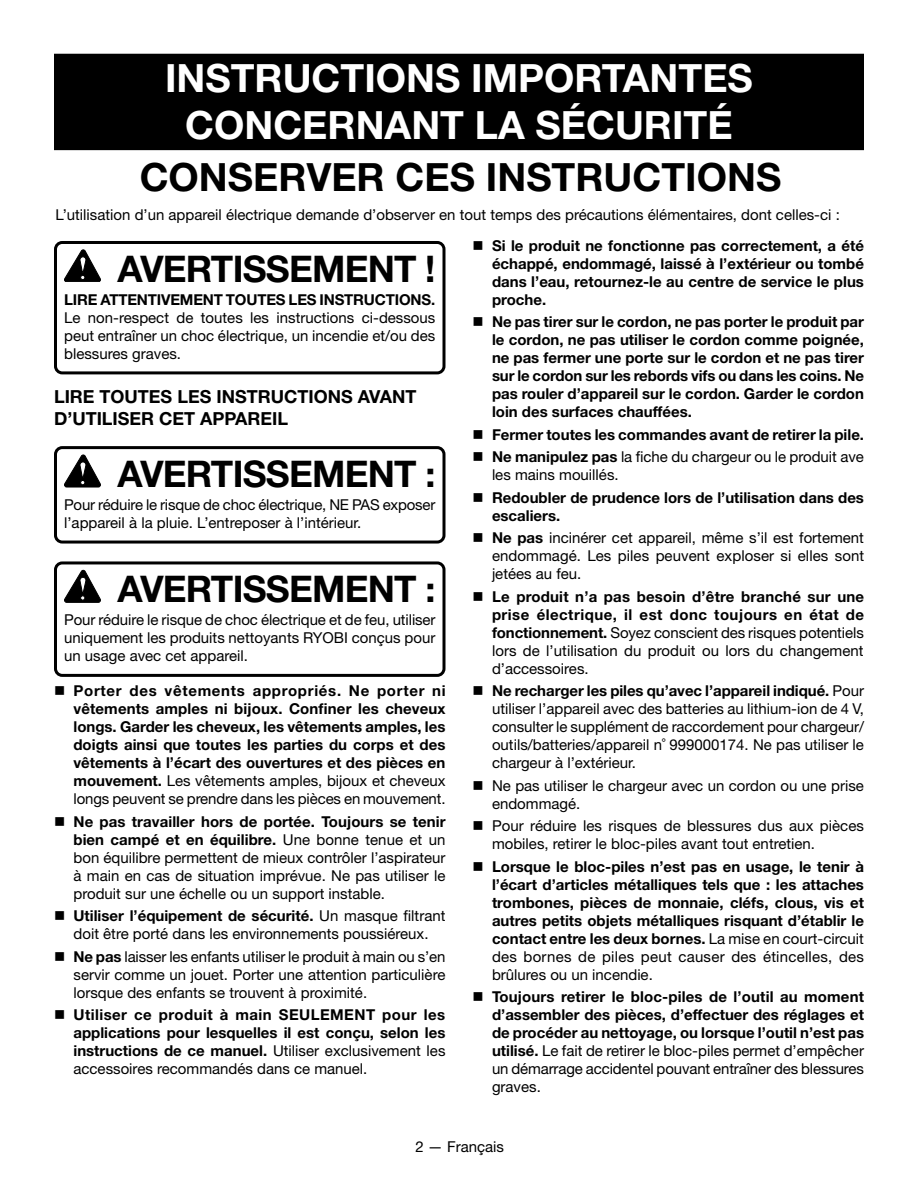
<style>
.page{position:relative;width:918px;height:1188px;background:#fff}
.page>*{position:absolute;margin:0;border:0;box-sizing:border-box;transform-origin:0 0}
.HEADING{font:700 39px/46.8px "Helvetica Neue LT Std";color:#fff;text-align:center}
.Heading_2{font:700 39px "Helvetica Neue LT Std";color:#000}
.Warning_for_BLOWER{font:700 36.75px "Helvetica Neue LT Std";letter-spacing:-.02em;color:#000}
.Heading_2-2{font:700 18px/21.6px "Helvetica Neue LT Std";color:#000}
.t1{font:700 15px/18px "Helvetica Neue LT Std";color:#000;text-align:justify}
.Warning_text_for_BLOWER{font:15px/18px "Helvetica Neue LT Std";color:#000;text-align:justify}
.Body_text{font:15px "Helvetica Neue LT Std";color:#000}
.s1{font-weight:700}
.s2{font-weight:400}
.s3{font-size:36px}
</style>
<div class="page">
<div style="left:54px;top:241px;width:392px;height:133px;border:3px solid #000;border-radius:7px"></div>
<div style="left:54px;top:446px;width:392px;height:98px;border:3px solid #000;border-radius:7px"></div>
<div style="left:54px;top:561px;width:392px;height:116px;border:3px solid #000;border-radius:7px"></div>
<svg style="left:64px;top:250px;width:37px;height:32px"></svg>
<svg style="left:64px;top:455px;width:37px;height:32px"></svg>
<svg style="left:64px;top:570px;width:37px;height:32px"></svg>
<div style="left:55px;top:54px;width:808px;height:95px;background:#000"></div>
<div style="left:54px;top:54px;width:810px;height:96px;border:2px solid #000"></div>
<p class="HEADING" style="left:165px;top:54px;width:589px">INSTRUCTIONS IMPORTANTES<br>CONCERNANT LA SÉCURITÉ</p>
<p class="Heading_2" style="left:140px;top:153px;width:643px">CONSERVER CES INSTRUCTIONS</p>
<p class="Body_text" style="left:56px;top:205px;width:786px">L’utilisation d’un appareil électrique demande d’observer en tout temps des précautions élémentaires, dont celles-ci :</p>
<p class="t1" style="left:492px;top:236px;width:374px">Si le produit ne fonctionne pas correctement, a été échappé, endommagé, laissé à l’extérieur ou tombé dans l’eau, retournez-le au centre de service le plus proche.</p>
<p class="t1" style="left:492px;top:313px;width:374px">Ne pas tirer sur le cordon, ne pas porter le produit par le cordon, ne pas utiliser le cordon comme poignée, ne pas fermer une porte sur le cordon et ne pas tirer sur le cordon sur les rebords vifs ou dans les coins. Ne pas rouler d’appareil sur le cordon. Garder le cordon loin des surfaces chauffées.</p>
<p class="t1" style="left:492px;top:425px;width:374px">Fermer toutes les commandes avant de retirer la pile.</p>
<p class="Warning_text_for_BLOWER" style="left:492px;top:448px;width:374px"><span class="s1">Ne manipulez pas</span> la fiche du chargeur ou le produit ave les mains mouillés.</p>
<p class="t1" style="left:492px;top:488px;width:373px">Redoubler de prudence lors de l’utilisation dans des escaliers.</p>
<p class="Warning_text_for_BLOWER" style="left:492px;top:529px;width:374px"><span class="s1">Ne pas</span> incinérer cet appareil, même s’il est fortement endommagé. Les piles peuvent exploser si elles sont jetées au feu.</p>
<p class="t1" style="left:492px;top:587px;width:374px">Le produit n’a pas besoin d’être branché sur une prise électrique, il est donc toujours en état de fonctionnement. <span class="s2">Soyez conscient des risques potentiels lors de l’utilisation du produit ou lors du changement d’accessoires.</span></p>
<p class="Warning_text_for_BLOWER" style="left:492px;top:682px;width:374px"><span class="s1">Ne recharger les piles qu’avec l’appareil indiqué.</span> Pour utiliser l’appareil avec des batteries au lithium-ion de 4 V, consulter le supplément de raccordement pour chargeur/ outils/batteries/appareil n˚ 999000174. Ne pas utiliser le chargeur à l’extérieur.</p>
<p class="Warning_text_for_BLOWER" style="left:492px;top:776px;width:373px">Ne pas utiliser le chargeur avec un cordon ou une prise endommagé.</p>
<p class="Warning_text_for_BLOWER" style="left:492px;top:817px;width:374px">Pour réduire les risques de blessures dus aux pièces mobiles, retirer le bloc-piles avant tout entretien.</p>
<p class="t1" style="left:492px;top:857px;width:374px">Lorsque le bloc-piles n’est pas en usage, le tenir à l’écart d’articles métalliques tels que : les attaches trombones, pièces de monnaie, cléfs, clous, vis et autres petits objets métalliques risquant d’établir le contact entre les deux bornes. <span class="s2">La mise en court-circuit des bornes de piles peut causer des étincelles, des brûlures ou un incendie.</span></p>
<p class="t1" style="left:492px;top:988px;width:374px">Toujours retirer le bloc-piles de l’outil au moment d’assembler des pièces, d’effectuer des réglages et de procéder au nettoyage, ou lorsque l’outil n’est pas utilisé. <span class="s2">Le fait de retirer le bloc-piles permet d’empêcher un démarrage accidentel pouvant entraîner des blessures graves.</span></p>
<p class="Warning_for_BLOWER" style="left:118px;top:246px;width:319px">AVERTISSEMENT !</p>
<p class="Warning_text_for_BLOWER" style="left:64px;top:290px;width:373px"><span class="s1">LIRE ATTENTIVEMENT TOUTES LES INSTRUCTIONS.<br></span>Le non-respect de toutes les instructions ci-dessous peut entraîner un choc électrique, un incendie et/ou des blessures graves.</p>
<p class="Heading_2-2" style="left:54px;top:386px;width:364px">LIRE TOUTES LES INSTRUCTIONS AVANT<br>D’UTILISER CET APPAREIL</p>
<p class="Warning_for_BLOWER" style="left:118px;top:451px;width:319px">AVERTISSEMENT <span class="s3">:</span></p>
<p class="Warning_text_for_BLOWER" style="left:64px;top:495px;width:373px">Pour réduire le risque de choc électrique, NE PAS exposer l’appareil à la pluie. L’entreposer à l’intérieur.</p>
<p class="Warning_for_BLOWER" style="left:118px;top:567px;width:319px">AVERTISSEMENT <span class="s3">:</span></p>
<p class="Warning_text_for_BLOWER" style="left:64px;top:610px;width:373px">Pour réduire le risque de choc électrique et de feu, utiliser uniquement les produits nettoyants RYOBI conçus pour un usage avec cet appareil.</p>
<p class="t1" style="left:73px;top:682px;width:374px">Porter des vêtements appropriés. Ne porter ni vêtements amples ni bijoux. Confiner les cheveux longs. Garder les cheveux, les vêtements amples, les doigts ainsi que toutes les parties du corps et des vêtements à l’écart des ouvertures et des pièces en mouvement. <span class="s2">Les vêtements amples, bijoux et cheveux longs peuvent se prendre dans les pièces en mouvement.</span></p>
<p class="Warning_text_for_BLOWER" style="left:74px;top:812px;width:374px"><span class="s1">Ne pas travailler hors de portée. Toujours se tenir bien campé et en équilibre.</span> Une bonne tenue et un bon équilibre permettent de mieux contrôler l’aspirateur à main en cas de situation imprévue. Ne pas utiliser le produit sur une échelle ou un support instable.</p>
<p class="Warning_text_for_BLOWER" style="left:73px;top:907px;width:374px"><span class="s1">Utiliser l’équipement de sécurité.</span> Un masque filtrant doit être porté dans les environnements poussiéreux.</p>
<p class="Warning_text_for_BLOWER" style="left:74px;top:947px;width:374px"><span class="s1">Ne pas</span> laisser les enfants utiliser le produit à main ou s’en servir comme un jouet. Porter une attention particulière lorsque des enfants se trouvent à proximité.</p>
<p class="t1" style="left:74px;top:1006px;width:374px">Utiliser ce produit à main SEULEMENT pour les applications pour lesquelles il est conçu, selon les instructions de ce manuel. <span class="s2">Utiliser exclusivement les accessoires recommandés dans ce manuel.</span></p>
<p class="Warning_text_for_BLOWER" style="left:415px;top:1138px;width:90px">2 — Français</p>
</div>
